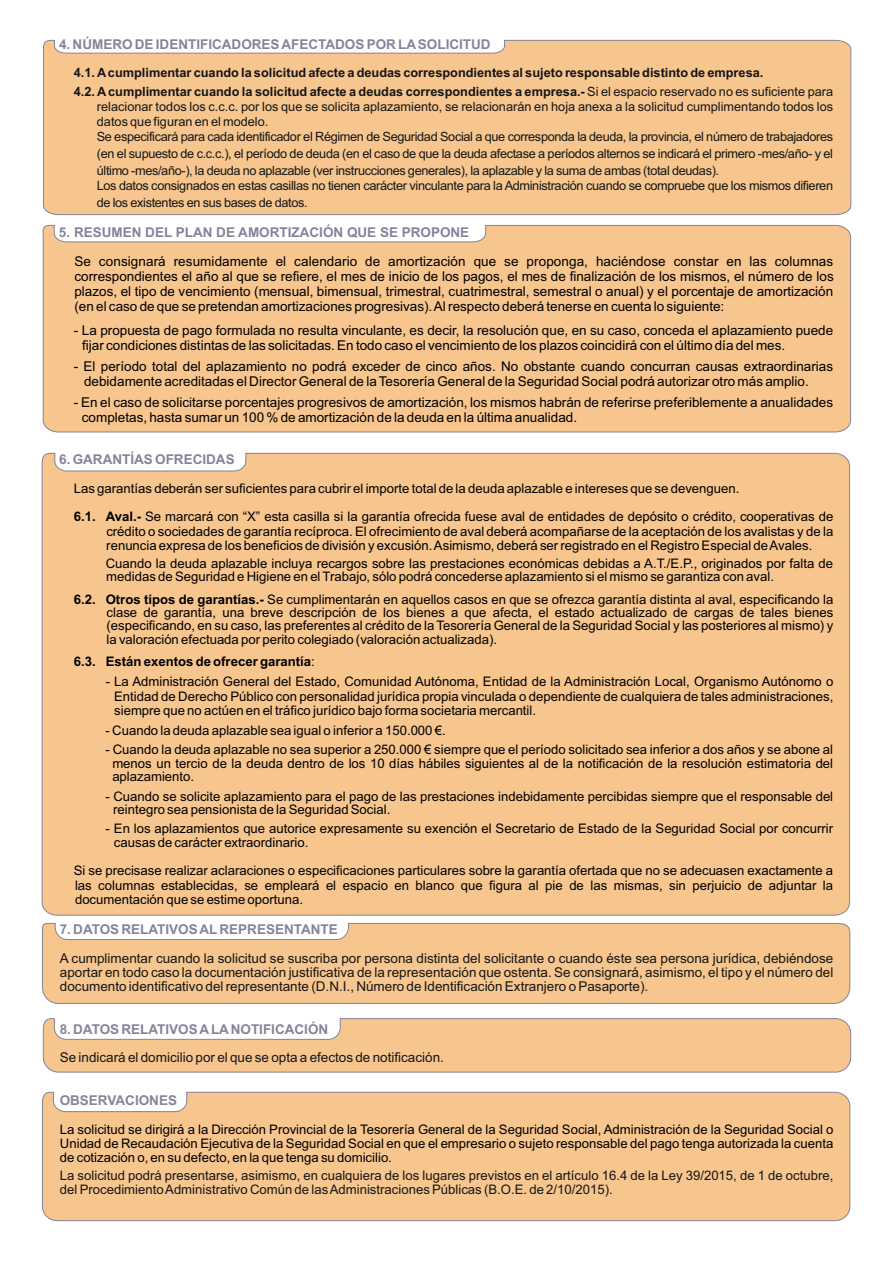
<style>
.page{position:relative;width:893px;height:1263px;background:#fff}
.page>*{position:absolute;margin:0;border:0;box-sizing:border-box;transform-origin:0 0}
.t1{font:13.5px/15px "Arial";color:#000}
.t2{font:13.5px/14.2px "Arial";color:#151616;text-align:justify}
.t3{font:700 13.5px "Arial";color:#87829a}
.t4{font:13.2px/13.4px "Arial";color:#000;text-align:justify}
.t5{font:13.2px/14.2px "Arial";color:#151616}
.t6{font:700 13.2px "Arial";color:#000}
.t7{font:12.75px/15px "Arial";color:#151616}
.t8{font:12.75px/17px "Arial";letter-spacing:-.03em;color:#151616}
.t9{font:700 12.75px "Arial";color:#151616}
.s1{font-weight:700}
.s2{font-weight:400}
</style>
<div class="page">
<svg style="left:43px;top:1018px;width:808px;height:55px;background:#f3ca9e"></svg>
<div style="left:42px;top:1091px;width:808px;height:130px;background:#f7c58e"></div>
<svg style="left:42px;top:923px;width:808px;height:81px;background:#f4c796"></svg>
<div style="left:43px;top:40px;width:808px;height:175px;background:#f7c58e"></div>
<div style="left:42px;top:225px;width:809px;height:208px;background:#f7c58e"></div>
<div style="left:41px;top:453px;width:809px;height:463px;background:#f7c58e"></div>
<p class="t3" style="left:59px;top:39px;width:433px">4. NÚMERO DE IDENTIFICADORES AFECTADOS POR LASOLICITUD</p>
<p class="t7" style="left:97px;top:85px;width:738px;text-indent:-23px"><span class="s1">4.2. A cumplimentar cuando la solicitud afecte a deudas correspondientes a empresa.-</span> Si el espacio reservado no es suficiente para relacionar todos los c.c.c. por los que se solicita aplazamiento, se relacionarán en hoja anexa a la solicitud cumplimentando todos los datos que figuran en el modelo.<br>Se especificará para cada identificador el Régimen de Seguridad Social a que corresponda la deuda, la provincia, el número de trabajadores</p>
<p class="t8" style="left:97px;top:147px;width:738px">(en el supuesto de c.c.c.), el período de deuda (en el caso de que la deuda afectase a períodos alternos se indicará el primero -mes/año- y el último -mes/año-), la deuda no aplazable (ver instrucciones generales), la aplazable y la suma de ambas (total deudas).</p>
<p class="t9" style="left:74px;top:68px;width:691px">4.1. Acumplimentar cuando la solicitud afecte a deudas correspondientes al sujeto responsable distinto de empresa.</p>
<p class="t8" style="left:97px;top:179px;width:738px">Los datos consignados en estas casillas no tienen carácter vinculante para la Administración cuando se compruebe que los mismos difieren de los existentes en sus bases de datos.</p>
<p class="t3" style="left:59px;top:227px;width:412px">5. RESUMEN DEL PLAN DE AMORTIZACIÓN QUE SE PROPONE</p>
<p class="t1" style="left:74px;top:255px;width:761px;text-align:justify">Se consignará resumidamente el calendario de amortización que se proponga, haciéndose constar en las columnas correspondientes el año al que se refiere, el mes de inicio de los pagos, el mes de finalización de los mismos, el número de los plazos, el tipo de vencimiento (mensual, bimensual, trimestral, cuatrimestral, semestral o anual) y el porcentaje de amortización (en el caso de que se pretendan amortizaciones progresivas). Al respecto deberá tenerse en cuenta lo siguiente:</p>
<p class="t1" style="left:82px;top:324px;width:753px;text-indent:-8px">- La propuesta de pago formulada no resulta vinculante, es decir, la resolución que, en su caso, conceda el aplazamiento puede fijar condiciones distintas de las solicitadas. En todo caso el vencimiento de los plazos coincidirá con el último día del mes.</p>
<p class="t1" style="left:84px;top:360px;width:751px;text-indent:-10px">- El período total del aplazamiento no podrá exceder de cinco años. No obstante cuando concurran causas extraordinarias debidamente acreditadas el Director General de la Tesorería General de la Seguridad Social podrá autorizar otro más amplio.</p>
<p class="t1" style="left:82px;top:396px;width:753px;text-indent:-8px">- En el caso de solicitarse porcentajes progresivos de amortización, los mismos habrán de referirse preferiblemente a anualidades completas, hasta sumar un 100 % de amortización de la deuda en la última anualidad.</p>
<p class="t3" style="left:59px;top:454px;width:177px">6. GARANTÍAS OFRECIDAS</p>
<p class="t4" style="left:74px;top:483px;width:667px">Las garantías deberán ser suficientes para cubrir el importe total de la deuda aplazable e intereses que se devenguen.</p>
<p class="t4" style="left:106px;top:510px;width:728px;line-height:14.7px;text-indent:-32px"><span class="s1">6.1. Aval.-</span> Se marcará con “X” esta casilla si la garantía ofrecida fuese aval de entidades de depósito o crédito, cooperativas de crédito o sociedades de garantía recíproca. El ofrecimiento de aval deberá acompañarse de la aceptación de los avalistas y de la renuncia expresa de los beneficios de división y excusión. Asimismo, deberá ser registrado en el Registro Especial de Avales.</p>
<p class="t4" style="left:106px;top:558px;width:729px">Cuando la deuda aplazable incluya recargos sobre las prestaciones económicas debidas a A.T./E.P., originados por falta de medidas de Seguridad e Higiene en el Trabajo, sólo podrá concederse aplazamiento si el mismo se garantiza con aval.</p>
<p class="t4" style="left:107px;top:593px;width:728px;text-indent:-33px"><span class="s1">6.2. Otros tipos de garantías.-</span> Se cumplimentarán en aquellos casos en que se ofrezca garantía distinta al aval, especificando la clase de garantía, una breve descripción de los bienes a que afecta, el estado actualizado de cargas de tales bienes (especificando, en su caso, las preferentes al crédito de la Tesorería General de la Seguridad Social y las posteriores al mismo) y la valoración efectuada por perito colegiado (valoración actualizada).</p>
<p class="t6" style="left:74px;top:657px;width:242px">6.3. Están exentos de ofrecer garantía<span class="s2">:</span></p>
<p class="t4" style="left:114px;top:675px;width:721px;line-height:14.7px;text-indent:-8px">- La Administración General del Estado, Comunidad Autónoma, Entidad de la Administración Local, Organismo Autónomo o Entidad de Derecho Público con personalidad jurídica propia vinculada o dependiente de cualquiera de tales administraciones, siempre que no actúen en el tráfico jurídico bajo forma societaria mercantil.</p>
<p class="t4" style="left:106px;top:725px;width:342px">- Cuando la deuda aplazable sea igual o inferior a 150.000 €.</p>
<p class="t4" style="left:112px;top:744px;width:722px;text-indent:-7px">- Cuando la deuda aplazable no sea superior a 250.000 € siempre que el período solicitado sea inferior a dos años y se abone al menos un tercio de la deuda dentro de los 10 días hábiles siguientes al de la notificación de la resolución estimatoria del aplazamiento.</p>
<p class="t4" style="left:113px;top:790px;width:722px;text-indent:-8px">- Cuando se solicite aplazamiento para el pago de las prestaciones indebidamente percibidas siempre que el responsable del reintegro sea pensionista de la Seguridad Social.</p>
<p class="t4" style="left:114px;top:823px;width:721px;text-indent:-8px">- En los aplazamientos que autorice expresamente su exención el Secretario de Estado de la Seguridad Social por concurrir causas de carácter extraordinario.</p>
<p class="t4" style="left:74px;top:864px;width:761px;line-height:14.7px">Si se precisase realizar aclaraciones o especificaciones particulares sobre la garantía ofertada que no se adecuasen exactamente a las columnas establecidas, se empleará el espacio en blanco que figura al pie de las mismas, sin perjuicio de adjuntar la documentación que se estime oportuna.</p>
<p class="t3" style="left:60px;top:924px;width:280px">7. DATOS RELATIVOS AL REPRESENTANTE</p>
<p class="t2" style="left:60px;top:952px;width:775px">A cumplimentar cuando la solicitud se suscriba por persona distinta del solicitante o cuando éste sea persona jurídica, debiéndose aportar en todo caso la documentación justificativa de la representación que ostenta. Se consignará, asimismo, el tipo y el número del documento identificativo del representante (D.N.I., Número de Identificación Extranjero o Pasaporte).</p>
<p class="t3" style="left:60px;top:1024px;width:270px">8. DATOS RELATIVOS ALANOTIFICACIÓN</p>
<p class="t2" style="left:60px;top:1052px;width:386px">Se indicará el domicilio por el que se opta a efectos de notificación.</p>
<p class="t3" style="left:60px;top:1095px;width:119px">OBSERVACIONES</p>
<p class="t4" style="left:60px;top:1123px;width:775px;line-height:14.2px">La solicitud se dirigirá a la Dirección Provincial de la Tesorería General de la Seguridad Social, Administración de la Seguridad Social o Unidad de Recaudación Ejecutiva de la Seguridad Social en que el empresario o sujeto responsable del pago tenga autorizada la cuenta de cotización o, en su defecto, en la que tenga su domicilio.</p>
<p class="t5" style="left:60px;top:1169px;width:775px">La solicitud podrá presentarse, asimismo, en cualquiera de los lugares previstos en el artículo 16.4 de la Ley 39/2015, de 1 de octubre, del Procedimiento Administrativo Común de las Administraciones Públicas (B.O.E. de 2/10/2015).</p>
</div>
